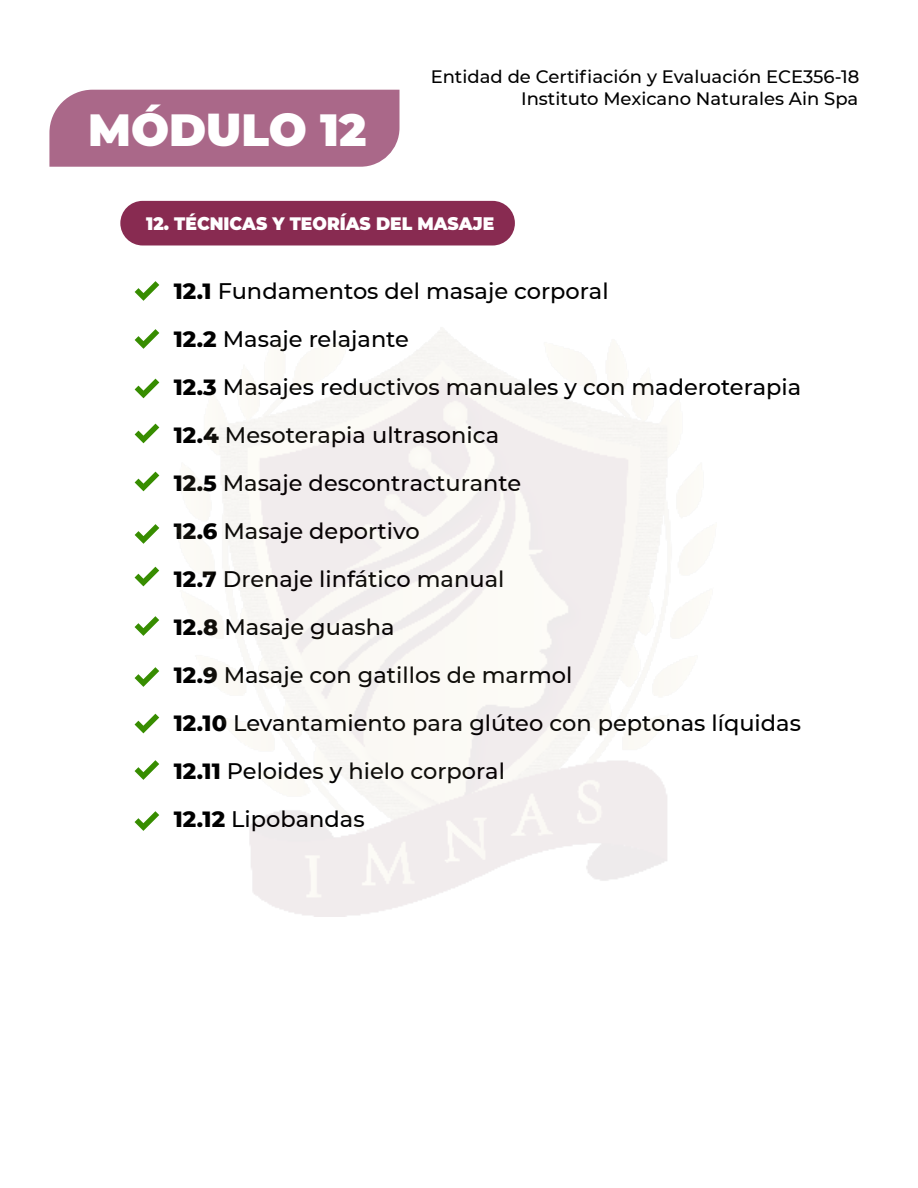
<style>
.page{position:relative;width:918px;height:1188px;background:#fff}
.page>*{position:absolute;margin:0;border:0;box-sizing:border-box;transform-origin:0 0}
.t1{font:900 45px "Montserrat";color:#fff}
.t2{font:500 22.5px/48px "Montserrat";color:#000}
.t3{font:500 18px "Montserrat";color:#020202}
.t4{font:500 18px "Montserrat";color:#000}
.t5{font:900 18px "Montserrat";color:#fff;scale:.95 1}
.s1{font-weight:800}
</style>
<div class="page">
<svg style="left:135px;top:811px;width:24px;height:20px"></svg>
<svg style="left:135px;top:760px;width:24px;height:20px"></svg>
<svg style="left:135px;top:714px;width:24px;height:19px"></svg>
<svg style="left:135px;top:667px;width:24px;height:20px"></svg>
<svg style="left:135px;top:616px;width:24px;height:20px"></svg>
<svg style="left:135px;top:567px;width:24px;height:19px"></svg>
<div style="left:120px;top:201px;width:395px;height:44px;background:#882b51;border-radius:22px"></div>
<svg style="left:135px;top:524px;width:24px;height:20px"></svg>
<svg style="left:135px;top:472px;width:24px;height:19px"></svg>
<svg style="left:135px;top:424px;width:24px;height:19px"></svg>
<svg style="left:135px;top:379px;width:24px;height:19px"></svg>
<svg style="left:135px;top:329px;width:24px;height:20px"></svg>
<svg style="left:135px;top:281px;width:24px;height:20px"></svg>
<div style="left:49px;top:90px;width:351px;height:77px;background:#aa6889"></div>
<h1 class="t1" style="left:88px;top:96px;width:280px">MÓDULO 12</h1>
<p class="t3" style="left:431px;top:64px;width:430px">Entidad de Certifiación y Evaluación ECE356-18</p>
<p class="t4" style="left:521px;top:86px;width:339px">Instituto Mexicano Naturales Ain Spa</p>
<p class="t5" style="left:146px;top:210px;width:368px">12. TÉCNICAS Y TEORÍAS DEL MASAJE</p>
<p class="t2" style="left:174px;top:266px;width:629px"><span class="s1">12.1</span> Fundamentos del masaje corporal<br><span class="s1">12.2</span> Masaje relajante<br><span class="s1">12.3</span> Masajes reductivos manuales y con maderoterapia<br><span class="s1">12.4</span> Mesoterapia ultrasonica<br><span class="s1">12.5</span> Masaje descontracturante<br><span class="s1">12.6</span> Masaje deportivo<br><span class="s1">12.7</span> Drenaje linfático manual<br><span class="s1">12.8</span> Masaje guasha<br><span class="s1">12.9</span> Masaje con gatillos de marmol<br><span class="s1">12.10</span> Levantamiento para glúteo con peptonas líquidas<br><span class="s1">12.11</span> Peloides y hielo corporal<br><span class="s1">12.12</span> Lipobandas</p>
</div>
